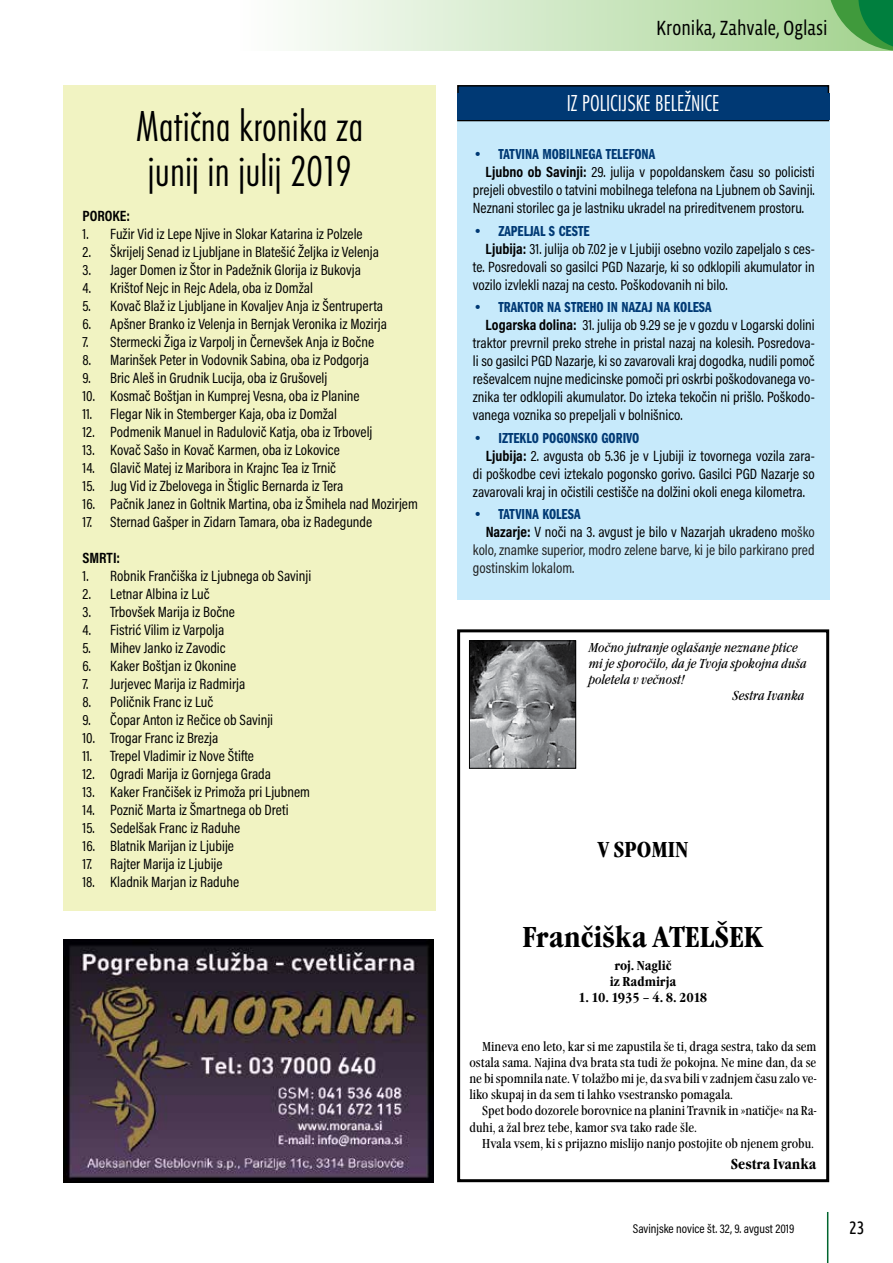
<style>
.page{position:relative;width:893px;height:1263px;background:#fff}
.page>*{position:absolute;margin:0;border:0;box-sizing:border-box;transform-origin:0 0}
.t1{font:45px/45px "Futura TEE Ligh Cond";color:#000}
.t2{font:700 condensed 30px "Garamond Itc TEE";color:#000}
.t3{font:24px "Futura TEE Ligh Cond";color:#fff}
.t4{font:700 condensed 22.5px "Garamond Itc TEE";color:#000}
.t5{font:21px "Vista Sans Nar OTCE";color:#000}
.t6{font:18px "Ubuntu Condensed";color:#000}
.t7{font:15px/18px "Acumin Pro Cond";color:#000;text-align:justify}
.t8{font:15px/18px "Acumin Pro Cond";color:#222;text-align:justify}
.t9{font:15px "Franklin Got Itc TEE Demi Comp";color:#003974}
.t10{font:700 15px "Acumin Pro Cond";color:#000}
.t11{font:700 condensed 15px "Garamond Itc TEE";color:#000}
.t12{font:condensed 13.5px/16.2px "Garamond Itc TEE";color:#000;text-align:justify}
.t13{font:italic condensed 13.5px "Garamond Itc TEE";color:#000}
.t14{font:700 condensed 13.5px/16.2px "Garamond Itc TEE";color:#000;text-align:center}
.t15{font:700 condensed 13.5px "Garamond Itc TEE";letter-spacing:-.05em;color:#000}
.t16{font:12.75px "Acumin Pro Cond";color:#000}
.s1{font-weight:700}
.s2{font-weight:700;color:#000}
.s3{color:#000}
</style>
<div class="page">
<svg style="left:294px;top:0;width:533px;height:51px;background:#d0e8c6"></svg>
<hr style="left:827px;top:1212px;width:1px;height:51px;background:#00652e">
<svg style="left:827px;top:0;width:66px;height:51px;background:#4ea55b"></svg>
<div style="left:64px;top:85px;width:372px;height:825px;background:#f1f3c2"></div>
<img style="left:64px;top:940px;width:370px;height:242px">
<div style="left:457px;top:121px;width:372px;height:479px;background:#c7eafb"></div>
<div style="left:458px;top:86px;width:370px;height:35px;background:#003974"></div>
<div style="left:457px;top:85px;width:372px;height:36px;border:2px solid #000"></div>
<div style="left:457px;top:93px;width:372px;height:27px;background:#003974"></div>
<div style="left:457px;top:629px;width:372px;height:553px;border:3px solid #000"></div>
<img style="left:471px;top:643px;width:103px;height:123px">
<div style="left:469px;top:641px;width:107px;height:127px;border:1px solid #000"></div>
<h1 class="t1" style="left:136px;top:104px;width:229px">Matična kronika za junij in julij 2019</h1>
<p class="t10" style="left:83px;top:206px;width:49px">POROKE:</p>
<p class="t7" style="left:83px;top:225px;width:282px">1. Fužir Vid iz Lepe Njive in Slokar Katarina iz Polzele</p>
<p class="t7" style="left:83px;top:243px;width:298px">2. Škrijelj Senad iz Ljubljane in Blatešić Željka iz Velenja</p>
<p class="t7" style="left:83px;top:261px;width:280px">3. Jager Domen iz Štor in Padežnik Glorija iz Bukovja</p>
<p class="t7" style="left:83px;top:279px;width:232px">4. Krištof Nejc in Rejc Adela, oba iz Domžal</p>
<p class="t7" style="left:83px;top:297px;width:302px">5. Kovač Blaž iz Ljubljane in Kovaljev Anja iz Šentruperta</p>
<p class="t7" style="left:83px;top:315px;width:306px">6. Apšner Branko iz Velenja in Bernjak Veronika iz Mozirja</p>
<p class="t7" style="left:83px;top:333px;width:293px">7. Stermecki Žiga iz Varpolj in Černevšek Anja iz Bočne</p>
<p class="t7" style="left:83px;top:351px;width:288px">8. Marinšek Peter in Vodovnik Sabina, oba iz Podgorja</p>
<p class="t7" style="left:83px;top:369px;width:246px">9. Bric Aleš in Grudnik Lucija, oba iz Grušovelj</p>
<p class="t7" style="left:83px;top:387px;width:279px">10. Kosmač Boštjan in Kumprej Vesna, oba iz Planine</p>
<p class="t7" style="left:83px;top:405px;width:256px">11. Flegar Nik in Stemberger Kaja, oba iz Domžal</p>
<p class="t7" style="left:83px;top:423px;width:292px">12. Podmenik Manuel in Radulovič Katja, oba iz Trbovelj</p>
<p class="t7" style="left:83px;top:441px;width:259px">13. Kovač Sašo in Kovač Karmen, oba iz Lokovice</p>
<p class="t7" style="left:83px;top:459px;width:255px">14. Glavič Matej iz Maribora in Krajnc Tea iz Trnič</p>
<p class="t7" style="left:83px;top:477px;width:262px">15. Jug Vid iz Zbelovega in Štiglic Bernarda iz Tera</p>
<p class="t7" style="left:83px;top:495px;width:337px">16. Pačnik Janez in Goltnik Martina, oba iz Šmihela nad Mozirjem</p>
<p class="t7" style="left:83px;top:513px;width:291px">17. Sternad Gašper in Zidarn Tamara, oba iz Radegunde</p>
<p class="t10" style="left:83px;top:548px;width:39px">SMRTI:</p>
<p class="t7" style="left:83px;top:567px;width:230px">1. Robnik Frančiška iz Ljubnega ob Savinji</p>
<p class="t7" style="left:83px;top:585px;width:129px">2. Letnar Albina iz Luč</p>
<p class="t7" style="left:83px;top:603px;width:154px">3. Trbovšek Marija iz Bočne</p>
<p class="t7" style="left:83px;top:621px;width:143px">4. Fistrić Vilim iz Varpolja</p>
<p class="t7" style="left:83px;top:639px;width:145px">5. Mihev Janko iz Zavodic</p>
<p class="t7" style="left:83px;top:657px;width:155px">6. Kaker Boštjan iz Okonine</p>
<p class="t7" style="left:83px;top:675px;width:164px">7. Jurjevec Marija iz Radmirja</p>
<p class="t7" style="left:83px;top:693px;width:132px">8. Poličnik Franc iz Luč</p>
<p class="t7" style="left:83px;top:711px;width:192px">9. Čopar Anton iz Rečice ob Savinji</p>
<p class="t7" style="left:83px;top:729px;width:137px">10. Trogar Franc iz Brezja</p>
<p class="t7" style="left:83px;top:747px;width:173px">11. Trepel Vladimir iz Nove Štifte</p>
<p class="t7" style="left:83px;top:765px;width:190px">12. Ogradi Marija iz Gornjega Grada</p>
<p class="t7" style="left:83px;top:783px;width:229px">13. Kaker Frančišek iz Primoža pri Ljubnem</p>
<p class="t7" style="left:83px;top:801px;width:208px">14. Poznič Marta iz Šmartnega ob Dreti</p>
<p class="t7" style="left:83px;top:819px;width:159px">15. Sedelšak Franc iz Raduhe</p>
<p class="t7" style="left:83px;top:837px;width:153px">16. Blatnik Marijan iz Ljubije</p>
<p class="t7" style="left:83px;top:855px;width:142px">17. Rajter Marija iz Ljubije</p>
<p class="t7" style="left:83px;top:873px;width:158px">18. Kladnik Marjan iz Raduhe</p>
<h3 class="t5" style="left:656px;top:16px;width:173px">Kronika, Zahvale, Oglasi</h3>
<h3 class="t3" style="left:567px;top:89px;width:154px">IZ POLICIJSKE BELEŽNICE</h3>
<p class="t9" style="left:473px;top:146px;width:184px">• TATVINA MOBILNEGA TELEFONA</p>
<p class="t7" style="left:473px;top:163px;width:343px;text-indent:13px"><span class="s1">Ljubno ob Savinji:</span> 29. julija v popoldanskem času so policisti prejeli obvestilo o tatvini mobilnega telefona na Ljubnem ob Savinji.<br>Neznani storilec ga je lastniku ukradel na prireditvenem prostoru.</p>
<p class="t9" style="left:473px;top:222px;width:118px">• ZAPELJAL S CESTE</p>
<p class="t7" style="left:473px;top:239px;width:343px;text-indent:13px"><span class="s1">Ljubija:</span> 31. julija ob 7.02 je v Ljubiji osebno vozilo zapeljalo s ces&shy;te. Posredovali so gasilci PGD Nazarje, ki so odklopili akumulator in vozilo izvlekli nazaj na cesto. Poškodovanih ni bilo.</p>
<p class="t9" style="left:473px;top:299px;width:240px">• TRAKTOR NA STREHO IN NAZAJ NA KOLESA</p>
<p class="t7" style="left:473px;top:316px;width:343px;text-indent:13px"><span class="s1">Logarska dolina:</span> 31. julija ob 9.29 se je v gozdu v Logarski dolini traktor prevrnil preko strehe in pristal nazaj na kolesih. Posredova&shy;li so gasilci PGD Nazarje, ki so zavarovali kraj dogodka, nudili pomoč reševalcem nujne medicinske pomoči pri oskrbi poškodovanega vo&shy;znika ter odklopili akumulator. Do izteka tekočin ni prišlo. Poškodo&shy;vanega voznika so prepeljali v bolnišnico.</p>
<p class="t9" style="left:473px;top:429px;width:168px">• IZTEKLO POGONSKO GORIVO</p>
<p class="t7" style="left:473px;top:446px;width:343px;text-indent:13px"><span class="s1">Ljubija:</span> 2. avgusta ob 5.36 je v Ljubiji iz tovornega vozila zara&shy;di poškodbe cevi iztekalo pogonsko gorivo. Gasilci PGD Nazarje so zavarovali kraj in očistili cestišče na dolžini okoli enega kilometra.</p>
<p class="t9" style="left:473px;top:506px;width:109px">• TATVINA KOLESA</p>
<p class="t8" style="left:473px;top:523px;width:343px;text-indent:13px"><span class="s2">Nazarje:</span> <span class="s3">V noči na 3. avgust je bilo v Nazarjah ukradeno m</span>oško kolo, znamke superior, modro zelene barve, ki je bilo parkirano pred gostinskim lokalom.</p>
<p class="t13" style="left:589px;top:640px;width:211px">Močno jutranje oglašanje neznane ptice</p>
<p class="t13" style="left:589px;top:656px;width:220px">mi je sporočilo, da je Tvoja spokojna duša</p>
<p class="t13" style="left:589px;top:672px;width:97px">poletela v večnost!</p>
<p class="t13" style="left:733px;top:688px;width:73px">Sestra Ivanka</p>
<h3 class="t4" style="left:597px;top:837px;width:93px">V SPOMIN</h3>
<h2 class="t2" style="left:522px;top:920px;width:243px">Frančiška ATELŠEK</h2>
<p class="t14" style="left:610px;top:957px;width:68px">roj. Naglič iz Radmirja</p>
<p class="t15" style="left:579px;top:990px;width:130px">1. 10. 1935 – 4. 8. 2018</p>
<p class="t12" style="left:469px;top:1038px;width:348px;text-indent:13px">Mineva eno leto, kar si me zapustila še ti, draga sestra, tako da sem ostala sama. Najina dva brata sta tudi že pokojna. Ne mine dan, da se ne bi spomnila nate. V tolažbo mi je, da sva bili v zadnjem času zalo ve&shy;liko skupaj in da sem ti lahko vsestransko pomagala.</p>
<p class="t12" style="left:469px;top:1103px;width:348px;text-indent:13px">Spet bodo dozorele borovnice na planini Travnik in »natičje« na Ra&shy;duhi, a žal brez tebe, kamor sva tako rade šle.</p>
<p class="t12" style="left:482px;top:1135px;width:333px">Hvala vsem, ki s prijazno mislijo nanjo postojite ob njenem grobu.</p>
<p class="t11" style="left:731px;top:1155px;width:87px">Sestra Ivanka</p>
<p class="t16" style="left:633px;top:1221px;width:163px">Savinjske novice št. 32, 9. avgust 2019</p>
<p class="t6" style="left:849px;top:1216px;width:17px">23</p>
</div>
